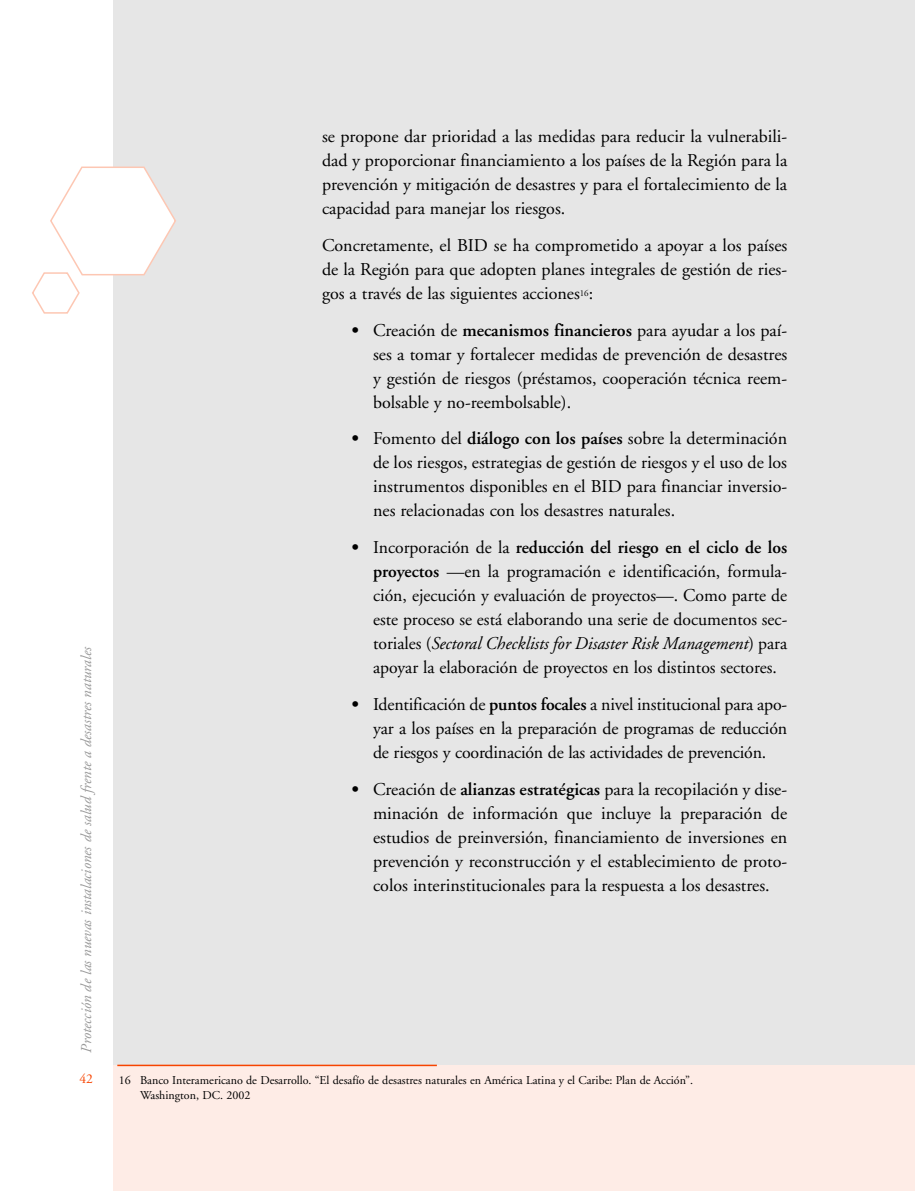
<style>
.page{position:relative;width:915px;height:1191px;background:#fff}
.page>*{position:absolute;margin:0;border:0;box-sizing:border-box;transform-origin:0 0}
.t1{font:18px/24px "Adobe Garamond";color:#000;text-align:justify}
.t2{font:italic 15px "Adobe Garamond";color:#999}
.t3{font:13.5px "Adobe Garamond";color:#f74400}
.t4{font:12px/14.4px "Adobe Garamond";color:#000}
.s1{font-weight:700}
.s2{font-weight:600}
.s3{font-style:italic}
</style>
<div class="page">
<div style="left:114px;top:0;width:800px;height:1191px;background:#e6e6e6"></div>
<div style="left:114px;top:1065px;width:800px;height:126px;background:#feece6"></div>
<svg style="left:32px;top:166px;width:144px;height:148px"></svg>
<hr style="left:117px;top:1064px;width:319px;height:2px;background:#f74400">
<p class="t2" style="left:80px;top:1052px;width:407px;rotate:-90deg">Protección de las nuevas instalaciones de salud frente a desastres naturales</p>
<p class="t3" style="left:79px;top:1073px;width:15px">42</p>
<p class="t1" style="left:322px;top:126px;width:466px">se propone dar prioridad a las medidas para reducir la vulnerabili&shy;dad y proporcionar financiamiento a los países de la Región para la prevención y mitigación de desastres y para el fortalecimiento de la capacidad para manejar los riesgos.</p>
<p class="t1" style="left:322px;top:235px;width:466px">Concretamente, el BID se ha comprometido a apoyar a los países de la Región para que adopten planes integrales de gestión de ries&shy;gos a través de las siguientes acciones<sup>16</sup>:</p>
<p class="t1" style="left:373px;top:319px;width:415px;text-indent:-21px"><span class="s1">•</span> Creación de <span class="s2">mecanismos financieros</span> para ayudar a los paí&shy;ses a tomar y fortalecer medidas de prevención de desastres y gestión de riesgos (préstamos, cooperación técnica reem&shy;bolsable y no-reembolsable).</p>
<p class="t1" style="left:373px;top:428px;width:415px;text-indent:-21px"><span class="s1">•</span> Fomento del <span class="s2">diálogo con los países</span> sobre la determinación de los riesgos, estrategias de gestión de riesgos y el uso de los instrumentos disponibles en el BID para financiar inversio&shy;nes relacionadas con los desastres naturales.</p>
<p class="t1" style="left:373px;top:537px;width:415px;text-indent:-21px"><span class="s1">•</span> Incorporación de la <span class="s2">reducción del riesgo en el ciclo de los proyectos</span> —en la programación e identificación, formula&shy;ción, ejecución y evaluación de proyectos—. Como parte de este proceso se está elaborando una serie de documentos sec&shy;toriales (<span class="s3">Sectoral Checklists for Disaster Risk Management</span>) para apoyar la elaboración de proyectos en los distintos sectores.</p>
<p class="t1" style="left:373px;top:694px;width:415px;text-indent:-21px"><span class="s1">•</span> Identificación de <span class="s2">puntos focales</span> a nivel institucional para apo&shy;yar a los países en la preparación de programas de reducción de riesgos y coordinación de las actividades de prevención.</p>
<p class="t1" style="left:373px;top:778px;width:415px;text-indent:-21px"><span class="s1">•</span> Creación de <span class="s2">alianzas estratégicas</span> para la recopilación y dise&shy;minación de información que incluye la preparación de estudios de preinversión, financiamiento de inversiones en prevención y reconstrucción y el establecimiento de proto&shy;colos interinstitucionales para la respuesta a los desastres.</p>
<p class="t4" style="left:140px;top:1074px;width:554px;text-indent:-21px">16 Banco Interamericano de Desarrollo. “El desafío de desastres naturales en América Latina y el Caribe: Plan de Acción”.<br>Washington, DC. 2002</p>
</div>
